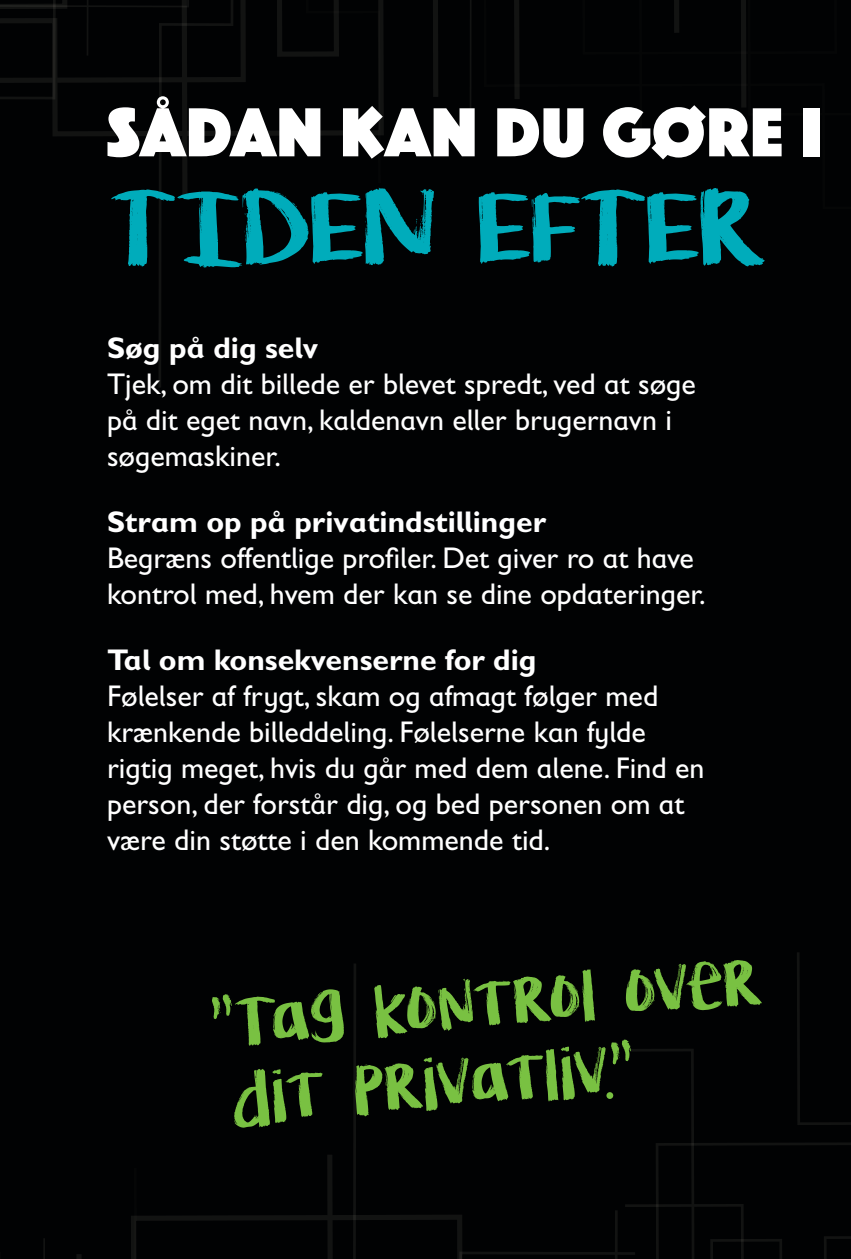
<style>
.page{position:relative;width:851px;height:1259px;background:#fff}
.page>*{position:absolute;margin:0;border:0;box-sizing:border-box;transform-origin:0 0}
.t1{font:90px "KG Lifeis Messy";letter-spacing:-.02em;color:#00acbb}
.t2{font:72px "Phosphate RR Solid";letter-spacing:.005em;color:#fff}
.t3{font:56.7px/76.8px "KG Lifeis Messy";color:#79c142}
.t4{font:30px/36px "Gill Sans Infant Std";color:#fff}
.t5{font:700 30px "Gill Sans Infant Std";color:#fff}
.s1{font-family:"Gill Sans Infant Std"}
</style>
<div class="page">
<div style="left:0;top:0;width:850px;height:1259px;background:#010203"></div>
<svg style="left:0;top:0;width:746px;height:387px"></svg>
<svg style="left:131px;top:952px;width:719px;height:307px"></svg>
<svg style="left:43px;top:1238px;width:38px;height:21px"></svg>
<h2 class="t2" style="left:107px;top:96px;width:716px">SÅDAN KAN DU GØRE I</h2>
<h1 class="t1" style="left:110px;top:159px;width:657px">TIDEN EFTER</h1>
<p class="t5" style="left:107px;top:330px;width:213px">Søg på dig selv</p>
<p class="t4" style="left:107px;top:366px;width:590px">Tjek, om dit billede er blevet spredt, ved at søge på dit eget navn, kaldenavn eller brugernavn i søgemaskiner.</p>
<p class="t5" style="left:107px;top:504px;width:440px">Stram op på privatindstillinger</p>
<p class="t4" style="left:107px;top:540px;width:600px">Begræns offentlige profiler. Det giver ro at have kontrol med, hvem der kan se dine opdateringer.</p>
<p class="t5" style="left:107px;top:642px;width:431px">Tal om konsekvenserne for dig</p>
<p class="t4" style="left:107px;top:678px;width:599px">Følelser af frygt, skam og afmagt følger med krænkende billeddeling. Følelserne kan fylde rigtig meget, hvis du går med dem alene. Find en person, der forstår dig, og bed personen om at være din støtte i den kommende tid.</p>
<h3 class="t3" style="left:208px;top:985px;width:553px;rotate:-4deg">”Tag kontrol over dit privatliv<span class="s1">.</span>”</h3>
</div>
